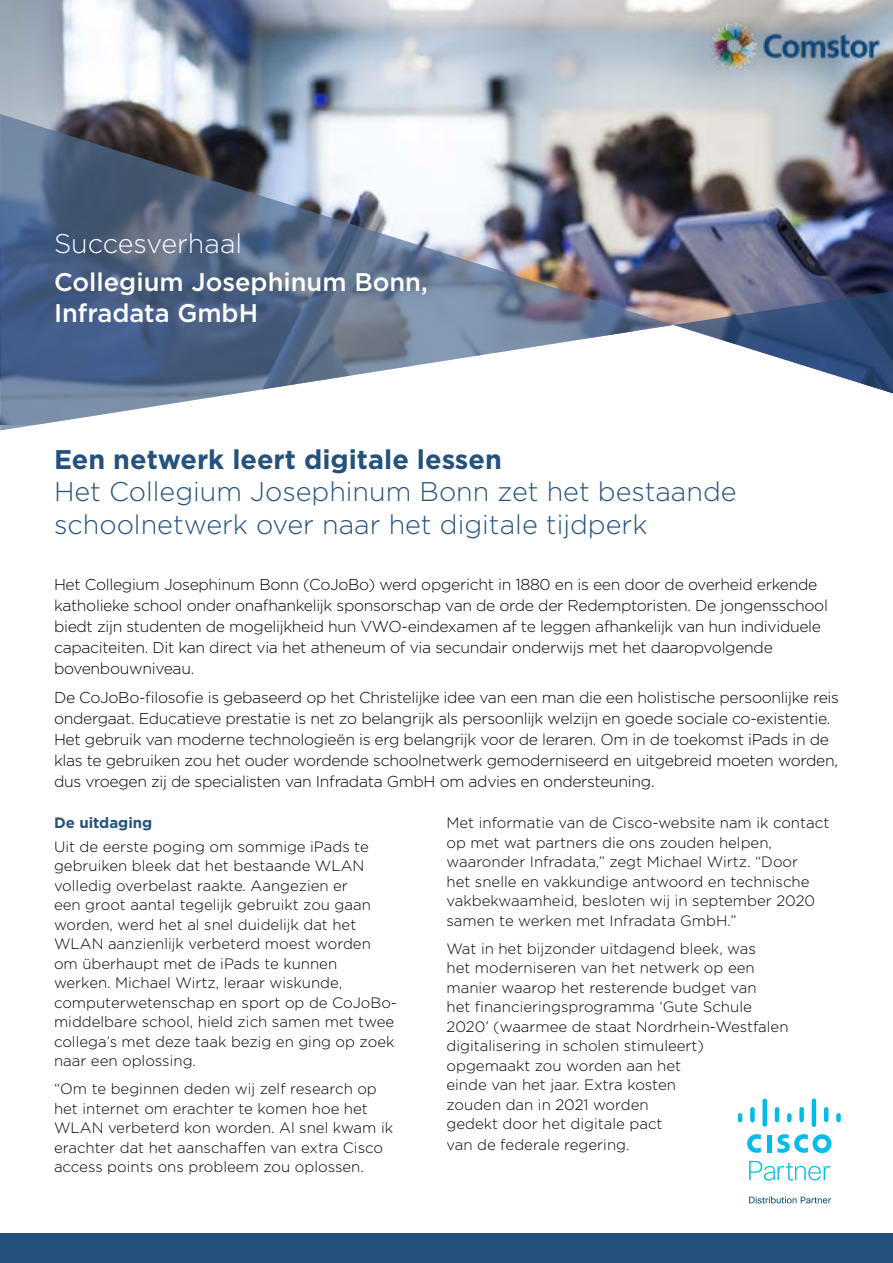
<style>
.page{position:relative;width:893px;height:1263px;background:#fff}
.page>*{position:absolute;margin:0;border:0;box-sizing:border-box;transform-origin:0 0}
.t1{font:300 27px/32.4px "Gotham";color:#25527c}
.t2{font:700 27px "Gotham";color:#25527c}
.t3{font:300 27px "Gotham";color:#fff}
.t4{font:500 25.5px/30.6px "Gotham";color:#fff}
.t5{font:300 15.75px/21px "Gotham";letter-spacing:-.02em;color:#000}
.t6{font:300 15px/19.5px "Gotham";color:#000}
.t7{font:700 15px "Gotham";color:#25527c}
</style>
<div class="page">
<img style="left:0;top:0;width:893px;height:290px">
<img style="left:0;top:114px;width:673px;height:316px">
<svg style="left:673px;top:290px;width:220px;height:104px"></svg>
<div style="left:0;top:1233px;width:893px;height:30px;background:#25527c"></div>
<img style="left:698px;top:11px;width:195px;height:70px">
<svg style="left:749px;top:1161px;width:81px;height:20px"></svg>
<hr style="left:767px;top:1134px;width:4px;height:18px;background:#00bceb">
<svg style="left:747px;top:1134px;width:14px;height:19px"></svg>
<svg style="left:777px;top:1134px;width:55px;height:19px"></svg>
<svg style="left:738px;top:1113px;width:4px;height:9px"></svg>
<svg style="left:750px;top:1107px;width:5px;height:15px"></svg>
<div style="left:762px;top:1098px;width:5px;height:29px;background:#00bceb;border-radius:2px"></div>
<hr style="left:775px;top:1107px;width:4px;height:15px;background:#00bceb;border-radius:2px">
<svg style="left:787px;top:1113px;width:4px;height:9px"></svg>
<div style="left:799px;top:1107px;width:5px;height:15px;background:#00bceb;border-radius:2px"></div>
<svg style="left:812px;top:1098px;width:4px;height:29px"></svg>
<hr style="left:824px;top:1107px;width:4px;height:15px;background:#00bceb;border-radius:2px">
<div style="left:836px;top:1113px;width:5px;height:9px;background:#00bceb;border-radius:2px"></div>
<svg style="left:749px;top:1196px;width:82px;height:7px"></svg>
<h1 class="t3" style="left:54px;top:227px;width:190px">Succesverhaal</h1>
<h2 class="t4" style="left:54px;top:266px;width:375px">Collegium Josephinum Bonn,<br>Infradata GmbH</h2>
<h1 class="t2" style="left:54px;top:441px;width:449px">Een netwerk leert digitale lessen</h1>
<h1 class="t1" style="left:54px;top:475px;width:684px">Het Collegium Josephinum Bonn zet het bestaande schoolnetwerk over naar het digitale tijdperk</h1>
<p class="t5" style="left:54px;top:573px;width:775px">Het Collegium Josephinum Bonn (CoJoBo) werd opgericht in 1880 en is een door de overheid erkende katholieke school onder onafhankelijk sponsorschap van de orde der Redemptoristen. De jongensschool biedt zijn studenten de mogelijkheid hun VWO-eindexamen af te leggen afhankelijk van hun individuele capaciteiten. Dit kan direct via het atheneum of via secundair onderwijs met het daaropvolgende bovenbouwniveau.</p>
<p class="t5" style="left:54px;top:687px;width:786px">De CoJoBo-filosofie is gebaseerd op het Christelijke idee van een man die een holistische persoonlijke reis ondergaat. Educatieve prestatie is net zo belangrijk als persoonlijk welzijn en goede sociale co-existentie.<br>Het gebruik van moderne technologieën is erg belangrijk voor de leraren. Om in de toekomst iPads in de klas te gebruiken zou het ouder wordende schoolnetwerk gemoderniseerd en uitgebreid moeten worden, dus vroegen zij de specialisten van Infradata GmbH om advies en ondersteuning.</p>
<p class="t7" style="left:54px;top:813px;width:100px">De uitdaging</p>
<p class="t6" style="left:54px;top:836px;width:345px">Uit de eerste poging om sommige iPads te gebruiken bleek dat het bestaande WLAN volledig overbelast raakte. Aangezien er<br>een groot aantal tegelijk gebruikt zou gaan worden, werd het al snel duidelijk dat het WLAN aanzienlijk verbeterd moest worden om überhaupt met de iPads te kunnen werken. Michael Wirtz, leraar wiskunde, computerwetenschap en sport op de CoJoBo&shy;middelbare school, hield zich samen met twee collega’s met deze taak bezig en ging op zoek naar een oplossing.</p>
<p class="t6" style="left:54px;top:1079px;width:341px">“Om te beginnen deden wij zelf research op het internet om erachter te komen hoe het WLAN verbeterd kon worden. Al snel kwam ik erachter dat het aanschaffen van extra Cisco access points ons probleem zou oplossen.</p>
<p class="t6" style="left:446px;top:813px;width:384px">Met informatie van de Cisco-website nam ik contact op met wat partners die ons zouden helpen, waaronder Infradata,” zegt Michael Wirtz. “Door<br>het snelle en vakkundige antwoord en technische vakbekwaamheid, besloten wij in september 2020 samen te werken met Infradata GmbH.”</p>
<p class="t6" style="left:446px;top:938px;width:344px">Wat in het bijzonder uitdagend bleek, was<br>het moderniseren van het netwerk op een manier waarop het resterende budget van<br>het financieringsprogramma ‘Gute Schule 2020’ (waarmee de staat Nordrhein-Westfalen digitalisering in scholen stimuleert) opgemaakt zou worden aan het<br>einde van het jaar. Extra kosten<br>zouden dan in 2021 worden<br>gedekt door het digitale pact</p>
<p class="t6" style="left:446px;top:1135px;width:185px">van de federale regering.</p>
</div>
